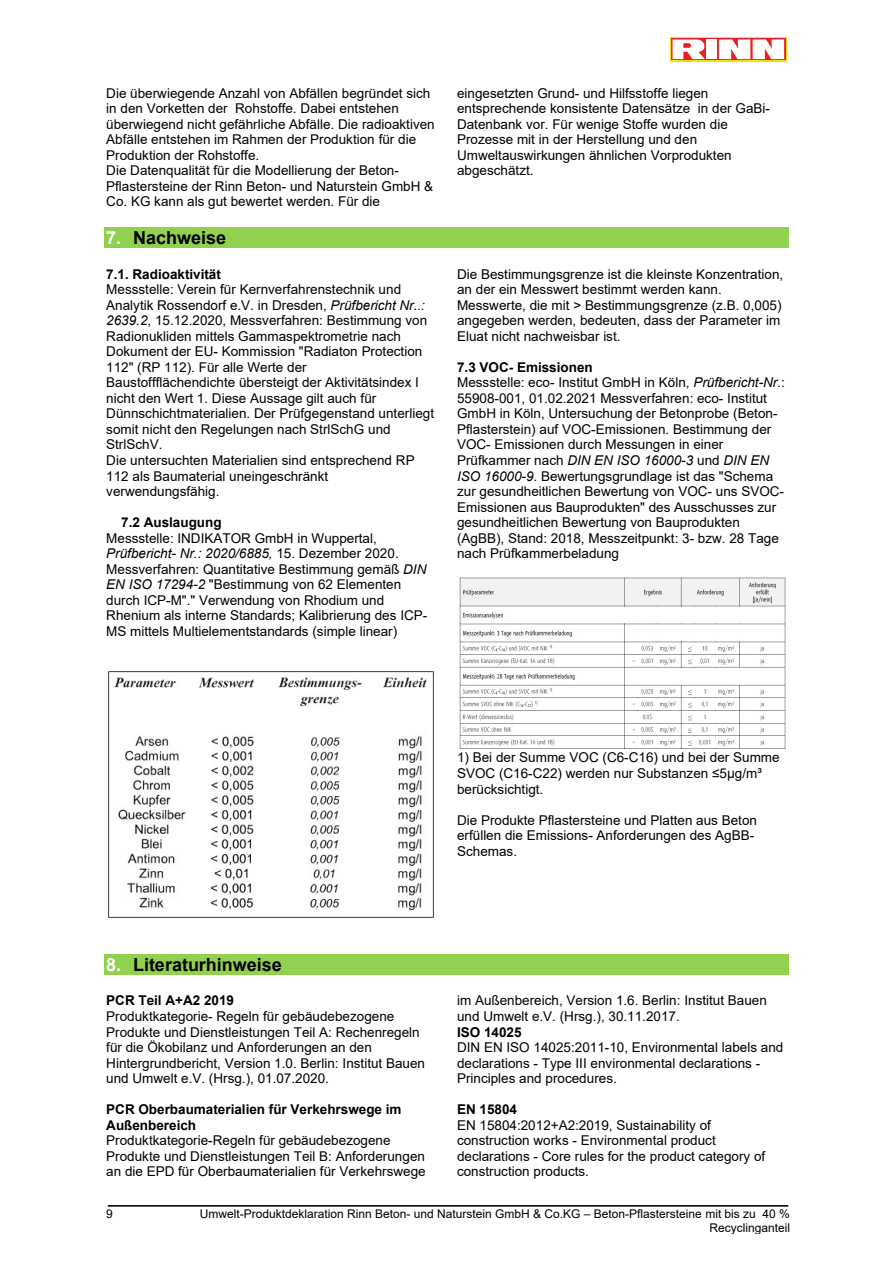
<style>
.page{position:relative;width:893px;height:1263px;background:#fff}
.page>*{position:absolute;margin:0;border:0;box-sizing:border-box;transform-origin:0 0}
.t1{font:700 18px "Arial";color:#000}
.t2{font:13.5px/15.5px "Arial";color:#000}
.t3{font:12px/13.8px "Arial";color:#000;text-align:right}
.s1{color:#fff}
.s2{font-weight:700}
.s3{font-style:italic}
</style>
<div class="page">
<hr style="left:108px;top:1205px;width:680px;height:1px;background:#000">
<div style="left:104px;top:227px;width:685px;height:21px;background:#92d050"></div>
<img style="left:108px;top:671px;width:326px;height:247px">
<img style="left:459px;top:577px;width:327px;height:172px">
<div style="left:104px;top:954px;width:685px;height:21px;background:#92d050"></div>
<div style="left:670px;top:37px;width:117px;height:24px;background:#ee1d23"></div>
<div style="left:671px;top:38px;width:114px;height:22px;background:linear-gradient(to bottom,#ee1d23,#ee1d23)"></div>
<div style="left:706px;top:39px;width:11px;height:20px;background:#fff"></div>
<svg style="left:719px;top:39px;width:65px;height:20px"></svg>
<svg style="left:672px;top:39px;width:33px;height:20px"></svg>
<p class="t2" style="left:106px;top:85px;width:330px">Die überwiegende Anzahl von Abfällen begründet sich in den Vorketten der Rohstoffe. Dabei entstehen überwiegend nicht gefährliche Abfälle. Die radioaktiven Abfälle entstehen im Rahmen der Produktion für die Produktion der Rohstoffe.<br>Die Datenqualität für die Modellierung der Beton-Pflastersteine der Rinn Beton- und Naturstein GmbH &amp; Co. KG kann als gut bewertet werden. Für die</p>
<p class="t2" style="left:457px;top:85px;width:314px">eingesetzten Grund- und Hilfsstoffe liegen entsprechende konsistente Datensätze in der GaBi-Datenbank vor. Für wenige Stoffe wurden die Prozesse mit in der Herstellung und den Umweltauswirkungen ähnlichen Vorprodukten abgeschätzt.</p>
<p class="t1" style="left:106px;top:225px;width:121px"><span class="s1">7.</span> Nachweise</p>
<p class="t2" style="left:106px;top:266px;width:329px"><span class="s2">7.1. Radioaktivität<br></span>Messstelle: Verein für Kernverfahrenstechnik und Analytik Rossendorf e.V. in Dresden, <span class="s3">Prüfbericht Nr..:<br>2639.2</span>, 15.12.2020, Messverfahren: Bestimmung von Radionukliden mittels Gammaspektrometrie nach Dokument der EU- Kommission "Radiaton Protection 112" (RP 112). Für alle Werte der Baustoffflächendichte übersteigt der Aktivitätsindex I nicht den Wert 1. Diese Aussage gilt auch für Dünnschichtmaterialien. Der Prüfgegenstand unterliegt somit nicht den Regelungen nach StrlSchG und StrlSchV.<br>Die untersuchten Materialien sind entsprechend RP 112 als Baumaterial uneingeschränkt verwendungsfähig.</p>
<p class="t2" style="left:106px;top:515px;width:323px;text-indent:15px"><span class="s2">7.2 Auslaugung<br></span>Messstelle: INDIKATOR GmbH in Wuppertal, <span class="s3">Prüfbericht- Nr.: 2020/6885,</span> 15. Dezember 2020.<br>Messverfahren: Quantitative Bestimmung gemäß <span class="s3">DIN EN ISO 17294-2</span> "Bestimmung von 62 Elementen durch ICP-M"." Verwendung von Rhodium und Rhenium als interne Standards; Kalibrierung des ICP-MS mittels Multielementstandards (simple linear)</p>
<p class="t2" style="left:457px;top:266px;width:328px">Die Bestimmungsgrenze ist die kleinste Konzentration, an der ein Messwert bestimmt werden kann.<br>Messwerte, die mit &gt; Bestimmungsgrenze (z.B. 0,005) angegeben werden, bedeuten, dass der Parameter im Eluat nicht nachweisbar ist.</p>
<p class="t2" style="left:457px;top:359px;width:329px"><span class="s2">7.3 VOC- Emissionen<br></span>Messstelle: eco- Institut GmbH in Köln, <span class="s3">Prüfbericht-Nr.</span>:<br>55908-001, 01.02.2021 Messverfahren: eco- Institut GmbH in Köln, Untersuchung der Betonprobe (Beton-Pflasterstein) auf VOC-Emissionen. Bestimmung der VOC- Emissionen durch Messungen in einer Prüfkammer nach <span class="s3">DIN EN ISO 16000-3</span> und <span class="s3">DIN EN ISO 16000-9</span>. Bewertungsgrundlage ist das "Schema zur gesundheitlichen Bewertung von VOC- uns SVOC-Emissionen aus Bauprodukten" des Ausschusses zur gesundheitlichen Bewertung von Bauprodukten (AgBB), Stand: 2018, Messzeitpunkt: 3- bzw. 28 Tage nach Prüfkammerbeladung</p>
<p class="t2" style="left:457px;top:750px;width:324px">1) Bei der Summe VOC (C6-C16) und bei der Summe<br>SVOC (C16-C22) werden nur Substanzen ≤5µg/m³ berücksichtigt.</p>
<p class="t2" style="left:457px;top:812px;width:301px">Die Produkte Pflastersteine und Platten aus Beton erfüllen die Emissions- Anforderungen des AgBB-<br>Schemas.</p>
<p class="t1" style="left:106px;top:952px;width:177px"><span class="s1">8.</span> Literaturhinweise</p>
<p class="t2" style="left:106px;top:993px;width:320px"><span class="s2">PCR Teil A+A2 2019<br></span>Produktkategorie- Regeln für gebäudebezogene Produkte und Dienstleistungen Teil A: Rechenregeln für die Ökobilanz und Anforderungen an den Hintergrundbericht, Version 1.0. Berlin: Institut Bauen und Umwelt e.V. (Hrsg.), 01.07.2020.</p>
<p class="t2" style="left:106px;top:1101px;width:321px"><span class="s2">PCR Oberbaumaterialien für Verkehrswege im Außenbereich<br></span>Produktkategorie-Regeln für gebäudebezogene Produkte und Dienstleistungen Teil B: Anforderungen an die EPD für Oberbaumaterialien für Verkehrswege</p>
<p class="t2" style="left:457px;top:993px;width:328px">im Außenbereich, Version 1.6. Berlin: Institut Bauen und Umwelt e.V. (Hrsg.), 30.11.2017.<br><span class="s2">ISO 14025<br></span>DIN EN ISO 14025:2011-10, Environmental labels and declarations - Type III environmental declarations - Principles and procedures.</p>
<p class="t2" style="left:457px;top:1101px;width:310px"><span class="s2">EN 15804<br></span>EN 15804:2012+A2:2019, Sustainability of construction works - Environmental product declarations - Core rules for the product category of construction products.</p>
<p class="t3" style="left:106px;top:1207px;width:8px">9</p>
<p class="t3" style="left:200px;top:1207px;width:592px">Umwelt-Produktdeklaration Rinn Beton- und Naturstein GmbH &amp; Co.KG – Beton-Pflastersteine mit bis zu 40 %<br>Recyclinganteil</p>
</div>
